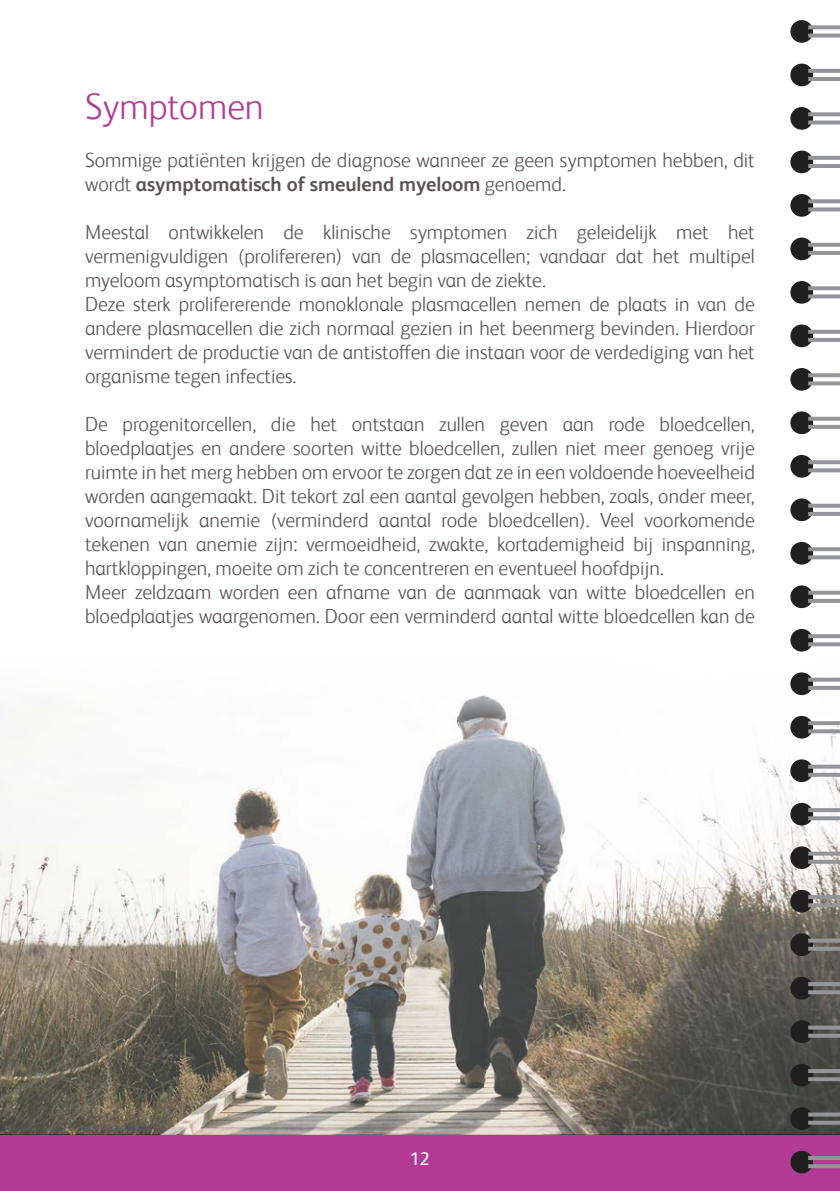
<style>
.page{position:relative;width:840px;height:1191px;background:#fff}
.page>*{position:absolute;margin:0;border:0;box-sizing:border-box;transform-origin:0 0}
.inter_titre_-_Purple{font:300 36px "BMS Humanity";color:#b33b96}
.texte_base{font:300 20px/24px "BMS Humanity";color:#5c5253;text-align:justify}
.t1{font:18px "BMS Humanity";color:#fff}
.s1{font-weight:700}
</style>
<div class="page">
<div style="left:0;top:1134px;width:839px;height:57px;background:#b33b96"></div>
<img style="left:0;top:648px;width:839px;height:486px">
<div style="left:790px;top:455px;width:22px;height:22px;background:#231f20;border-radius:50%"></div>
<svg style="left:808px;top:460px;width:31px;height:4px"></svg>
<svg style="left:808px;top:468px;width:31px;height:4px"></svg>
<div style="left:790px;top:107px;width:22px;height:23px;background:#231f20;border-radius:50%"></div>
<svg style="left:808px;top:112px;width:31px;height:4px"></svg>
<svg style="left:808px;top:120px;width:31px;height:4px"></svg>
<div style="left:790px;top:803px;width:22px;height:22px;background:#231f20;border-radius:50%"></div>
<svg style="left:808px;top:808px;width:31px;height:4px"></svg>
<svg style="left:808px;top:816px;width:31px;height:4px"></svg>
<div style="left:790px;top:629px;width:22px;height:22px;background:#231f20;border-radius:50%"></div>
<svg style="left:808px;top:634px;width:31px;height:4px"></svg>
<svg style="left:808px;top:642px;width:31px;height:4px"></svg>
<div style="left:790px;top:281px;width:22px;height:23px;background:#231f20;border-radius:50%"></div>
<svg style="left:808px;top:286px;width:31px;height:4px"></svg>
<svg style="left:808px;top:294px;width:31px;height:4px"></svg>
<div style="left:790px;top:976px;width:22px;height:23px;background:#231f20;border-radius:50%"></div>
<hr style="left:807px;top:982px;width:32px;height:4px;background:#939598">
<svg style="left:808px;top:990px;width:31px;height:4px"></svg>
<div style="left:790px;top:542px;width:22px;height:22px;background:#231f20;border-radius:50%"></div>
<svg style="left:808px;top:547px;width:31px;height:4px"></svg>
<svg style="left:808px;top:555px;width:31px;height:4px"></svg>
<div style="left:790px;top:194px;width:22px;height:23px;background:#231f20;border-radius:50%"></div>
<svg style="left:808px;top:199px;width:31px;height:4px"></svg>
<svg style="left:808px;top:207px;width:31px;height:4px"></svg>
<div style="left:790px;top:890px;width:22px;height:22px;background:#231f20;border-radius:50%"></div>
<hr style="left:807px;top:895px;width:32px;height:4px;background:#939598">
<svg style="left:808px;top:903px;width:31px;height:4px"></svg>
<div style="left:790px;top:1150px;width:22px;height:23px;background:#231f20;border-radius:50%"></div>
<hr style="left:807px;top:1156px;width:32px;height:4px;background:#939598">
<svg style="left:808px;top:1164px;width:31px;height:4px"></svg>
<div style="left:790px;top:20px;width:22px;height:23px;background:#231f20;border-radius:50%"></div>
<svg style="left:808px;top:25px;width:31px;height:4px"></svg>
<svg style="left:808px;top:34px;width:31px;height:4px"></svg>
<div style="left:790px;top:716px;width:22px;height:22px;background:#231f20;border-radius:50%"></div>
<svg style="left:808px;top:721px;width:31px;height:4px"></svg>
<svg style="left:808px;top:729px;width:31px;height:4px"></svg>
<div style="left:790px;top:368px;width:22px;height:23px;background:#231f20;border-radius:50%"></div>
<svg style="left:808px;top:373px;width:31px;height:4px"></svg>
<svg style="left:808px;top:381px;width:31px;height:4px"></svg>
<div style="left:790px;top:1063px;width:22px;height:23px;background:#231f20;border-radius:50%"></div>
<hr style="left:807px;top:1069px;width:32px;height:4px;background:#939598">
<svg style="left:808px;top:1077px;width:31px;height:4px"></svg>
<div style="left:790px;top:498px;width:22px;height:23px;background:#231f20;border-radius:50%"></div>
<svg style="left:808px;top:504px;width:31px;height:4px"></svg>
<hr style="left:807px;top:512px;width:32px;height:4px;background:#939598">
<div style="left:790px;top:151px;width:22px;height:22px;background:#231f20;border-radius:50%"></div>
<svg style="left:808px;top:156px;width:31px;height:4px"></svg>
<hr style="left:807px;top:164px;width:32px;height:4px;background:#939598">
<div style="left:790px;top:846px;width:22px;height:23px;background:#231f20;border-radius:50%"></div>
<svg style="left:808px;top:851px;width:31px;height:4px"></svg>
<svg style="left:808px;top:859px;width:31px;height:4px"></svg>
<div style="left:790px;top:672px;width:22px;height:23px;background:#231f20;border-radius:50%"></div>
<svg style="left:808px;top:677px;width:31px;height:4px"></svg>
<svg style="left:808px;top:686px;width:31px;height:4px"></svg>
<div style="left:790px;top:324px;width:22px;height:23px;background:#231f20;border-radius:50%"></div>
<svg style="left:808px;top:330px;width:31px;height:4px"></svg>
<hr style="left:807px;top:338px;width:32px;height:4px;background:#939598">
<div style="left:790px;top:1020px;width:22px;height:23px;background:#231f20;border-radius:50%"></div>
<svg style="left:808px;top:1025px;width:31px;height:4px"></svg>
<svg style="left:808px;top:1033px;width:31px;height:4px"></svg>
<div style="left:790px;top:585px;width:22px;height:23px;background:#231f20;border-radius:50%"></div>
<svg style="left:808px;top:590px;width:31px;height:4px"></svg>
<svg style="left:808px;top:599px;width:31px;height:4px"></svg>
<div style="left:790px;top:237px;width:22px;height:23px;background:#231f20;border-radius:50%"></div>
<svg style="left:808px;top:243px;width:31px;height:4px"></svg>
<hr style="left:807px;top:251px;width:32px;height:4px;background:#939598">
<div style="left:790px;top:933px;width:22px;height:23px;background:#231f20;border-radius:50%"></div>
<svg style="left:808px;top:938px;width:31px;height:4px"></svg>
<svg style="left:808px;top:946px;width:31px;height:4px"></svg>
<div style="left:790px;top:64px;width:22px;height:22px;background:#231f20;border-radius:50%"></div>
<svg style="left:808px;top:69px;width:31px;height:4px"></svg>
<hr style="left:807px;top:77px;width:32px;height:4px;background:#939598">
<div style="left:790px;top:759px;width:22px;height:23px;background:#231f20;border-radius:50%"></div>
<svg style="left:808px;top:764px;width:31px;height:4px"></svg>
<svg style="left:808px;top:773px;width:31px;height:4px"></svg>
<div style="left:790px;top:411px;width:22px;height:23px;background:#231f20;border-radius:50%"></div>
<svg style="left:808px;top:417px;width:31px;height:4px"></svg>
<hr style="left:807px;top:425px;width:32px;height:4px;background:#939598">
<div style="left:790px;top:1107px;width:22px;height:23px;background:#231f20;border-radius:50%"></div>
<svg style="left:808px;top:1112px;width:31px;height:4px"></svg>
<svg style="left:808px;top:1120px;width:31px;height:4px"></svg>
<p class="inter_titre_-_Purple" style="left:85px;top:82px;width:180px">Symptomen</p>
<p class="texte_base" style="left:85px;top:147px;width:670px">Sommige patiënten krijgen de diagnose wanneer ze geen symptomen hebben, dit wordt <span class="s1">asymptomatisch of smeulend myeloom</span> genoemd.</p>
<p class="texte_base" style="left:85px;top:219px;width:670px">Meestal ontwikkelen de klinische symptomen zich geleidelijk met het vermenigvuldigen (prolifereren) van de plasmacellen; vandaar dat het multipel myeloom asymptomatisch is aan het begin van de ziekte.</p>
<p class="texte_base" style="left:85px;top:291px;width:670px">Deze sterk prolifererende monoklonale plasmacellen nemen de plaats in van de andere plasmacellen die zich normaal gezien in het beenmerg bevinden. Hierdoor vermindert de productie van de antistoffen die instaan voor de verdediging van het organisme tegen infecties.</p>
<p class="texte_base" style="left:85px;top:411px;width:671px">De progenitorcellen, die het ontstaan zullen geven aan rode bloedcellen, bloedplaatjes en andere soorten witte bloedcellen, zullen niet meer genoeg vrije ruimte in het merg hebben om ervoor te zorgen dat ze in een voldoende hoeveelheid worden aangemaakt. Dit tekort zal een aantal gevolgen hebben, zoals, onder meer, voornamelijk anemie (verminderd aantal rode bloedcellen). Veel voorkomende tekenen van anemie zijn: vermoeidheid, zwakte, kortademigheid bij inspanning, hartkloppingen, moeite om zich te concentreren en eventueel hoofdpijn.</p>
<p class="texte_base" style="left:85px;top:579px;width:671px">Meer zeldzaam worden een afname van de aanmaak van witte bloedcellen en bloedplaatjes waargenomen. Door een verminderd aantal witte bloedcellen kan de</p>
<p class="t1" style="left:410px;top:1146px;width:21px">12</p>
</div>
